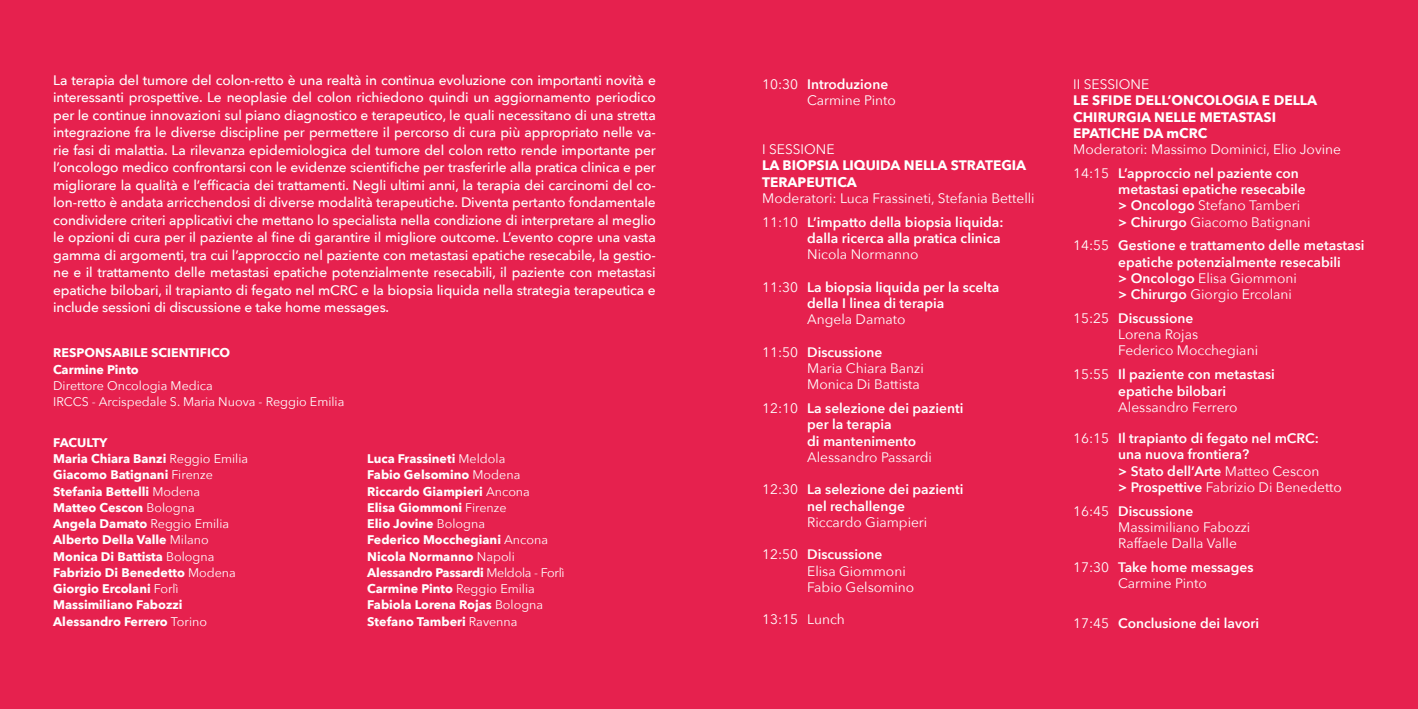
<style>
.page{position:relative;width:1418px;height:709px;background:#fff}
.page>*{position:absolute;margin:0;border:0;box-sizing:border-box;transform-origin:0 0}
.t1{font:500 13.75px/17.5px "Avenir Next";letter-spacing:-.01em;color:#fff;text-align:justify}
.t2{font:600 13.75px/16.2px "Avenir Next";color:#fff}
.t3{font:13.75px/16.2px "Avenir Next";color:#fff}
.t4{font:700 13.75px/16.2px "Avenir Next";color:#fff}
.t5{font:700 12.5px/16.2px "Avenir Next";color:#fff}
.t6{font:12.5px/16.2px "Avenir Next";color:#fff}
.s1{font-weight:400}
.s2{font-weight:600}
</style>
<div class="page">
<div style="left:0;top:0;width:1417px;height:709px;background:#e6214e"></div>
<p class="t1" style="left:53px;top:71px;width:604px">La terapia del tumore del colon-retto è una realtà in continua evoluzione con importanti novità e interessanti prospettive. Le neoplasie del colon richiedono quindi un aggiornamento periodico per le continue innovazioni sul piano diagnostico e terapeutico, le quali necessitano di una stretta integrazione fra le diverse discipline per permettere il percorso di cura più appropriato nelle va&shy;rie fasi di malattia. La rilevanza epidemiologica del tumore del colon retto rende importante per l’oncologo medico confrontarsi con le evidenze scientifiche per trasferirle alla pratica clinica e per migliorare la qualità e l’efficacia dei trattamenti. Negli ultimi anni, la terapia dei carcinomi del co&shy;lon-retto è andata arricchendosi di diverse modalità terapeutiche. Diventa pertanto fondamentale condividere criteri applicativi che mettano lo specialista nella condizione di interpretare al meglio le opzioni di cura per il paziente al fine di garantire il migliore outcome. L’evento copre una vasta gamma di argomenti, tra cui l’approccio nel paziente con metastasi epatiche resecabile, la gestio&shy;ne e il trattamento delle metastasi epatiche potenzialmente resecabili, il paziente con metastasi epatiche bilobari, il trapianto di fegato nel mCRC e la biopsia liquida nella strategia terapeutica e include sessioni di discussione e take home messages.</p>
<p class="t5" style="left:53px;top:345px;width:178px">RESPONSABILE SCIENTIFICO<br>Carmine Pinto</p>
<p class="t6" style="left:53px;top:377px;width:293px">Direttore Oncologia Medica<br>IRCCS - Arcispedale S. Maria Nuova - Reggio Emilia</p>
<p class="t5" style="left:53px;top:434px;width:196px">FACULTY<br>Maria Chiara Banzi <span class="s1">Reggio Emilia<br></span>Giacomo Batignani <span class="s1">Firenze<br></span>Stefania Bettelli <span class="s1">Modena<br></span>Matteo Cescon <span class="s1">Bologna<br></span>Angela Damato <span class="s1">Reggio Emilia<br></span>Alberto Della Valle <span class="s1">Milano<br></span>Monica Di Battista <span class="s1">Bologna<br></span>Fabrizio Di Benedetto <span class="s1">Modena<br></span>Giorgio Ercolani <span class="s1">Forlì<br></span>Massimiliano Fabozzi<br>Alessandro Ferrero <span class="s1">Torino</span></p>
<p class="t5" style="left:367px;top:450px;width:199px">Luca Frassineti <span class="s1">Meldola<br></span>Fabio Gelsomino <span class="s1">Modena<br></span>Riccardo Giampieri <span class="s1">Ancona<br></span>Elisa Giommoni <span class="s1">Firenze<br></span>Elio Jovine <span class="s1">Bologna<br></span>Federico Mocchegiani <span class="s1">Ancona<br></span>Nicola Normanno <span class="s1">Napoli<br></span>Alessandro Passardi <span class="s1">Meldola - Forlì<br></span>Carmine Pinto <span class="s1">Reggio Emilia<br></span>Fabiola Lorena Rojas <span class="s1">Bologna<br></span>Stefano Tamberi <span class="s1">Ravenna</span></p>
<p class="t3" style="left:807px;top:76px;width:90px;text-indent:-45px">10:30 <span class="s2">Introduzione<br></span>Carmine Pinto</p>
<p class="t3" style="left:762px;top:141px;width:74px">I SESSIONE</p>
<p class="t4" style="left:762px;top:157px;width:266px">LA BIOPSIA LIQUIDA NELLA STRATEGIA<br>TERAPEUTICA</p>
<p class="t3" style="left:762px;top:186px;width:274px;line-height:23.8px">Moderatori: Luca Frassineti, Stefania Bettelli<br>11:10 <span class="s2">L’impatto della biopsia liquida:</span></p>
<p class="t2" style="left:807px;top:230px;width:195px">dalla ricerca alla pratica clinica</p>
<p class="t3" style="left:807px;top:246px;width:113px">Nicola Normanno</p>
<p class="t2" style="left:807px;top:278px;width:194px;text-indent:-45px"><span class="s1">11:30</span> La biopsia liquida per la scelta della I linea di terapia</p>
<p class="t3" style="left:807px;top:311px;width:100px">Angela Damato</p>
<p class="t3" style="left:807px;top:344px;width:118px;text-indent:-45px">11:50 <span class="s2">Discussione<br></span>Maria Chiara Banzi<br>Monica Di Battista</p>
<p class="t2" style="left:807px;top:400px;width:158px;text-indent:-45px"><span class="s1">12:10</span> La selezione dei pazienti per la terapia<br>di mantenimento</p>
<p class="t3" style="left:807px;top:449px;width:126px">Alessandro Passardi</p>
<p class="t2" style="left:807px;top:481px;width:158px;text-indent:-45px"><span class="s1">12:30</span> La selezione dei pazienti nel rechallenge</p>
<p class="t3" style="left:807px;top:514px;width:122px">Riccardo Giampieri</p>
<p class="t3" style="left:807px;top:546px;width:108px;text-indent:-45px">12:50 <span class="s2">Discussione<br></span>Elisa Giommoni<br>Fabio Gelsomino</p>
<p class="t3" style="left:762px;top:611px;width:84px">13:15 Lunch</p>
<p class="t3" style="left:1073px;top:76px;width:77px">II SESSIONE</p>
<p class="t4" style="left:1073px;top:92px;width:245px">LE SFIDE DELL’ONCOLOGIA E DELLA<br>CHIRURGIA NELLE METASTASI<br>EPATICHE DA mCRC</p>
<p class="t3" style="left:1073px;top:137px;width:269px;line-height:23.8px">Moderatori: Massimo Dominici, Elio Jovine<br>14:15 <span class="s2">L’approccio nel paziente con</span></p>
<p class="t2" style="left:1118px;top:181px;width:194px">metastasi epatiche resecabile &gt; Oncologo <span class="s1">Stefano Tamberi </span>&gt; Chirurgo <span class="s1">Giacomo Batignani</span></p>
<p class="t2" style="left:1118px;top:237px;width:248px;text-indent:-45px"><span class="s1">14:55</span> Gestione e trattamento delle metastasi epatiche potenzialmente resecabili<br>&gt; Oncologo <span class="s1">Elisa Giommoni<br></span>&gt; Chirurgo <span class="s1">Giorgio Ercolani</span></p>
<p class="t3" style="left:1118px;top:310px;width:141px;text-indent:-45px">15:25 <span class="s2">Discussione<br></span>Lorena Rojas<br>Federico Mocchegiani</p>
<p class="t2" style="left:1073px;top:366px;width:203px;text-align:center"><span class="s1">15:55</span> Il paziente con metastasi epatiche bilobari</p>
<p class="t3" style="left:1118px;top:399px;width:121px">Alessandro Ferrero</p>
<p class="t2" style="left:1118px;top:430px;width:225px;text-indent:-45px"><span class="s1">16:15</span> Il trapianto di fegato nel mCRC: una nuova frontiera?<br>&gt; Stato dell’Arte <span class="s1">Matteo Cescon<br></span>&gt; Prospettive <span class="s1">Fabrizio Di Benedetto</span></p>
<p class="t3" style="left:1118px;top:502px;width:133px;text-indent:-45px">16:45 <span class="s2">Discussione<br></span>Massimiliano Fabozzi<br>Raffaele Dalla Valle</p>
<p class="t3" style="left:1073px;top:559px;width:182px;text-align:center">17:30 <span class="s2">Take home messages<br></span>Carmine Pinto</p>
<p class="t2" style="left:1073px;top:615px;width:187px"><span class="s1">17:45</span> Conclusione dei lavori</p>
</div>
